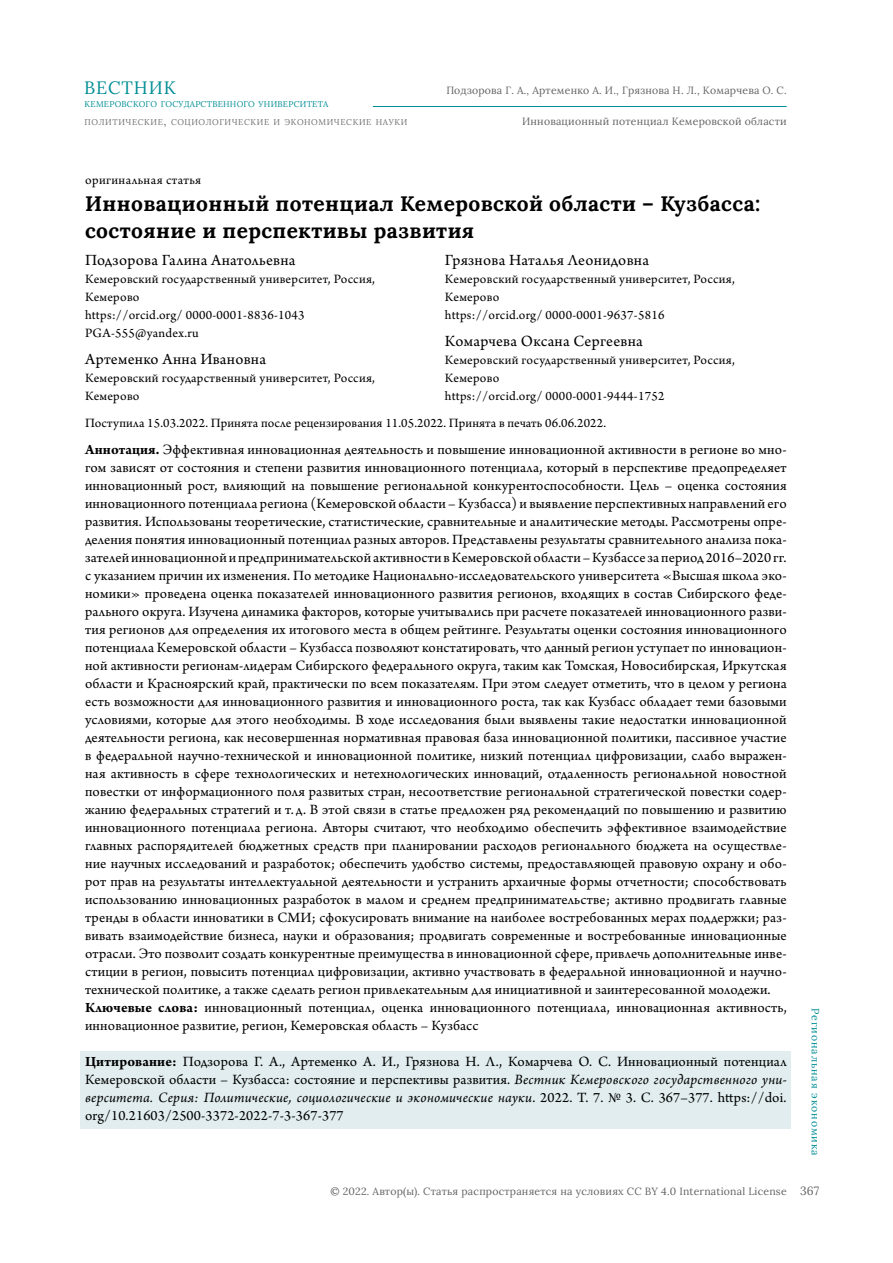
<style>
.page{position:relative;width:893px;height:1263px;background:#fff}
.page>*{position:absolute;margin:0;border:0;box-sizing:border-box;transform-origin:0 0}
.t1{font:700 20.85px/27px "Lora";letter-spacing:.02em;color:#000}
.t2{font:18px "Lora";letter-spacing:.05em;color:#008e95}
.t3{font:16.5px "Arno Pro";letter-spacing:.015em;color:#000}
.t4{font:15px/18px "Arno Pro";letter-spacing:.01em;color:#000}
.t5{font:13.5px/18px "Arno Pro";letter-spacing:.02em;color:#000}
.t6{font:12px "Lora";color:#646363}
.t7{font:10.5px "Lora";letter-spacing:.02em;color:#646363}
.t8{font:10.5px "Lora";letter-spacing:.09em;color:#008e95}
.t9{font:8.4px "Lora";letter-spacing:.07em;color:#706f6f}
.t10{font:8.4px "Lora";letter-spacing:.03em;color:#008e95}
.s1{font-size:12px}
.s2{font-weight:700}
.s3{font-style:italic}
</style>
<div class="page">
<hr style="left:373px;top:106px;width:414px;height:1px;background:#008e95">
<div style="left:81px;top:1051px;width:710px;height:78px;background:#e1edef"></div>
<p class="t2" style="left:84px;top:74px;width:94px">ВЕСТНИК</p>
<p class="t10" style="left:85px;top:97px;width:245px">кемеровского государственного университета</p>
<p class="t9" style="left:85px;top:116px;width:324px">политические<span class="s1">,</span> социологические и экономические науки</p>
<p class="t7" style="left:446px;top:82px;width:342px">Подзорова Г. А., Артеменко А. И., Грязнова Н. Л., Комарчева О. С.</p>
<p class="t7" style="left:522px;top:113px;width:266px">Инновационный потенциал Кемеровской области</p>
<p class="t5" style="left:85px;top:171px;width:118px">оригинальная статья</p>
<h1 class="t1" style="left:85px;top:188px;width:677px">Инновационный потенциал Кемеровской области – Кузбасса: состояние и перспективы развития</h1>
<p class="t3" style="left:85px;top:250px;width:212px">Подзорова Галина Анатольевна</p>
<p class="t5" style="left:85px;top:270px;width:291px">Кемеровский государственный университет, Россия,<br>Кемерово<br>https://orcid.org/ 0000-0001-8836-1043<br>PGA-555@yandex.ru</p>
<p class="t3" style="left:85px;top:349px;width:183px">Артеменко Анна Ивановна</p>
<p class="t5" style="left:85px;top:369px;width:291px">Кемеровский государственный университет, Россия,<br>Кемерово</p>
<p class="t3" style="left:445px;top:250px;width:206px">Грязнова Наталья Леонидовна</p>
<p class="t5" style="left:445px;top:270px;width:291px">Кемеровский государственный университет, Россия,<br>Кемерово<br>https://orcid.org/ 0000-0001-9637-5816</p>
<p class="t3" style="left:445px;top:331px;width:200px">Комарчева Оксана Сергеевна</p>
<p class="t5" style="left:445px;top:351px;width:291px">Кемеровский государственный университет, Россия,<br>Кемерово<br>https://orcid.org/ 0000-0001-9444-1752</p>
<p class="t5" style="left:85px;top:414px;width:522px">Поступила 15.03.2022. Принята после рецензирования 11.05.2022. Принята в печать 06.06.2022.</p>
<p class="t4" style="left:85px;top:441px;width:703px"><span class="s2">Аннотация.</span> Эффективная инновационная деятельность и повышение инновационной активности в регионе во мно&shy;гом зависят от состояния и степени развития инновационного потенциала, который в перспективе предопределяет инновационный рост, влияющий на повышение региональной конкурентоспособности. Цель – оценка состояния инновационного потенциала региона (Кемеровской области – Кузбасса) и выявление перспективных направлений его развития. Использованы теоретические, статистические, сравнительные и аналитические методы. Рассмотрены опре&shy;деления понятия инновационный потенциал разных авторов. Представлены результаты сравнительного анализа пока&shy;зателей инновационной и предпринимательской активности в Кемеровской области – Кузбассе за период 2016–2020 гг. с указанием причин их изменения. По методике Национально-исследовательского университета «Высшая школа эко&shy;номики» проведена оценка показателей инновационного развития регионов, входящих в состав Сибирского феде&shy;рального округа. Изучена динамика факторов, которые учитывались при расчете показателей инновационного разви&shy;тия регионов для определения их итогового места в общем рейтинге. Результаты оценки состояния инновационного потенциала Кемеровской области – Кузбасса позволяют констатировать, что данный регион уступает по инновацион&shy;ной активности регионам-лидерам Сибирского федерального округа, таким как Томская, Новосибирская, Иркутская области и Красноярский край, практически по всем показателям. При этом следует отметить, что в целом у региона есть возможности для инновационного развития и инновационного роста, так как Кузбасс обладает теми базовыми условиями, которые для этого необходимы. В ходе исследования были выявлены такие недостатки инновационной деятельности региона, как несовершенная нормативная правовая база инновационной политики, пассивное участие в федеральной научно-технической и инновационной политике, низкий потенциал цифровизации, слабо выражен&shy;ная активность в сфере технологических и нетехнологических инноваций, отдаленность региональной новостной повестки от информационного поля развитых стран, несоответствие региональной стратегической повестки содер&shy;жанию федеральных стратегий и т. д. В этой связи в статье предложен ряд рекомендаций по повышению и развитию инновационного потенциала региона. Авторы считают, что необходимо обеспечить эффективное взаимодействие главных распорядителей бюджетных средств при планировании расходов регионального бюджета на осуществле&shy;ние научных исследований и разработок; обеспечить удобство системы, предоставляющей правовую охрану и обо&shy;рот прав на результаты интеллектуальной деятельности и устранить архаичные формы отчетности; способствовать использованию инновационных разработок в малом и среднем предпринимательстве; активно продвигать главные тренды в области инноватики в СМИ; сфокусировать внимание на наиболее востребованных мерах поддержки; раз&shy;вивать взаимодействие бизнеса, науки и образования; продвигать современные и востребованные инновационные отрасли. Это позволит создать конкурентные преимущества в инновационной сфере, привлечь дополнительные инве&shy;стиции в регион, повысить потенциал цифровизации, активно участвовать в федеральной инновационной и научно&shy;технической политике, а также сделать регион привлекательным для инициативной и заинтересованной молодежи.<br><span class="s2">Ключевые слова:</span> инновационный потенциал, оценка инновационного потенциала, инновационная активность, инновационное развитие, регион, Кемеровская область – Кузбасс</p>
<p class="t4" style="left:85px;top:1053px;width:703px;text-align:justify"><span class="s2">Цитирование:</span> Подзорова Г. А., Артеменко А. И., Грязнова Н. Л., Комарчева О. С. Инновационный потенциал Кемеровской области – Кузбасса: состояние и перспективы развития. <span class="s3">Вестник Кемеровского государственного уни&shy;верситета. Серия: Политические, социологические и экономические науки</span>. 2022. Т. 7. № 3. С. 367–377. https://doi. org/10.21603/2500-3372-2022-7-3-367-377</p>
<p class="t7" style="left:330px;top:1183px;width:458px">© 2022. Автор(ы). Cтатья распространяется на условиях CC BY 4.0 International License</p>
<p class="t8" style="left:824px;top:1008px;width:149px;rotate:90deg">Региональная экономика</p>
<p class="t6" style="left:800px;top:1181px;width:20px">367</p>
</div>
